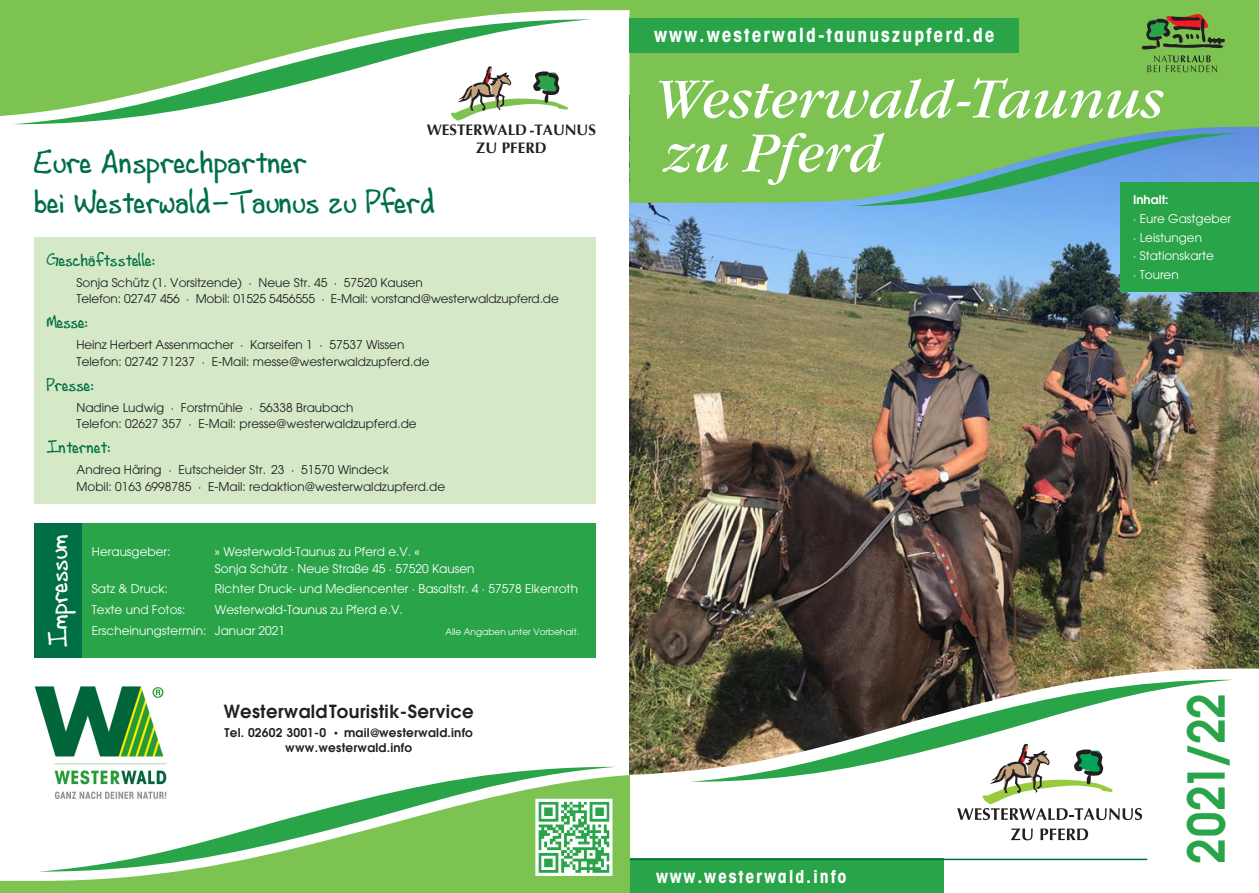
<style>
.page{position:relative;width:1259px;height:893px;background:#fff}
.page>*{position:absolute;margin:0;border:0;box-sizing:border-box;transform-origin:0 0}
.t1{font:italic 55.5px "Garamond";color:#fff}
.t2{font:600 50.4px "Avant Garde";letter-spacing:.015em;color:#29a449;scale:.89 1}
.t3{font:33px "Andrew Script 16";color:#016f45}
.t4{font:27px "Andrew Script 16";color:#fff}
.t5{font:700 condensed 19.65px "Avant Garde";letter-spacing:.1em;color:#fff}
.t6{font:18px "Andrew Script 16";color:#016f45}
.t7{font:600 18px "Avant Garde";letter-spacing:.015em;color:#231f20}
.t8{font:700 condensed 18px "Avant Garde";letter-spacing:.1em;color:#fff}
.t9{font:700 15.15px/18.1px "Optima";color:#231f20;text-align:center}
.t10{font:12px/16.5px "Avant Garde";color:#231f20}
.t11{font:12px/16.5px "Avant Garde";color:#fff}
.t12{font:600 12px "Avant Garde";letter-spacing:.02em;color:#231f20}
.t13{font:600 12px "Avant Garde";color:#fff}
.t14{font:9px "Avant Garde";color:#fff}
.s1{font-family:"Klavika";font-weight:400}
</style>
<div class="page">
<img style="left:629px;top:203px;width:630px;height:466px">
<svg style="left:851px;top:203px;width:269px;height:3px"></svg>
<svg style="left:629px;top:0;width:630px;height:203px;background:#76bd63"></svg>
<svg style="left:629px;top:669px;width:604px;height:192px"></svg>
<svg style="left:690px;top:680px;width:543px;height:102px"></svg>
<div style="left:629px;top:18px;width:389px;height:34px;background:#29a449"></div>
<div style="left:629px;top:859px;width:315px;height:34px;background:#29a449"></div>
<hr style="left:629px;top:859px;width:518px;height:1px;background:#016f45">
<svg style="left:1141px;top:14px;width:84px;height:58px;background:#6a9343"></svg>
<svg style="left:0;top:0;width:630px;height:120px;fill:#7cc352"></svg>
<svg style="left:0;top:771px;width:629px;height:122px"></svg>
<svg style="left:451px;top:66px;width:117px;height:55px"></svg>
<div style="left:34px;top:237px;width:561px;height:266px;background:#d5e9c6"></div>
<div style="left:82px;top:524px;width:513px;height:134px;background:#29a449"></div>
<div style="left:1120px;top:182px;width:139px;height:110px;background:#29a449"></div>
<div style="left:34px;top:524px;width:48px;height:134px;background:#016f45"></div>
<svg style="left:534px;top:797px;width:80px;height:80px"></svg>
<svg style="left:957px;top:744px;width:185px;height:76px"></svg>
<svg style="left:1010px;top:828px;width:22px;height:12px"></svg>
<svg style="left:1040px;top:828px;width:48px;height:12px"></svg>
<img style="left:9px;top:686px;width:183px;height:122px">
<p class="t9" style="left:427px;top:121px;width:171px">WESTERWALD-TAUNUS<br>ZU PFERD</p>
<p class="t3" style="left:34px;top:142px;width:275px">Eure Ansprechpartner</p>
<p class="t3" style="left:34px;top:182px;width:404px">bei Westerwald-Taunus zu Pferd</p>
<p class="t6" style="left:47px;top:249px;width:110px">Geschäftsstelle:</p>
<p class="t10" style="left:77px;top:274px;width:484px">Sonja Schütz (1. Vorsitzende) · Neue Str. 45 · 57520 Kausen<br>Telefon: 02747 456 · Mobil: 01525 5456555 · E-Mail: vorstand@westerwaldzupferd.de</p>
<p class="t6" style="left:47px;top:312px;width:43px">Messe:</p>
<p class="t10" style="left:77px;top:336px;width:354px">Heinz Herbert Assenmacher · Karseifen 1 · 57537 Wissen<br>Telefon: 02742 71237 · E-Mail: messe@westerwaldzupferd.de</p>
<p class="t6" style="left:47px;top:374px;width:49px">Presse:</p>
<p class="t10" style="left:77px;top:399px;width:342px">Nadine Ludwig · Forstmühle · 56338 Braubach<br>Telefon: 02627 357 · E-Mail: presse@westerwaldzupferd.de</p>
<p class="t6" style="left:47px;top:437px;width:66px">Internet:</p>
<p class="t10" style="left:77px;top:461px;width:370px">Andrea Häring · Eutscheider Str. 23 · 51570 Windeck<br>Mobil: 0163 6998785 · E-Mail: redaktion@westerwaldzupferd.de</p>
<p class="t4" style="left:42px;top:647px;width:115px;rotate:-90deg">Impressum</p>
<p class="t11" style="left:92px;top:543px;width:80px">Herausgeber:</p>
<p class="t11" style="left:215px;top:543px;width:261px">» Westerwald-Taunus zu Pferd e.V. «<br>Sonja Schütz · Neue Straße 45 · 57520 Kausen</p>
<p class="t11" style="left:92px;top:581px;width:78px">Satz &amp; Druck:</p>
<p class="t11" style="left:215px;top:581px;width:364px">Richter Druck- und Mediencenter · Basaltstr. 4 · 57578 Elkenroth</p>
<p class="t11" style="left:92px;top:601px;width:95px">Texte und Fotos:</p>
<p class="t11" style="left:215px;top:601px;width:189px">Westerwald-Taunus zu Pferd e.V.</p>
<p class="t11" style="left:92px;top:622px;width:195px">Erscheinungstermin: Januar 2021</p>
<p class="t14" style="left:445px;top:626px;width:135px">Alle Angaben unter Vorbehalt.</p>
<p class="t7" style="left:224px;top:699px;width:251px">Westerwald Touristik-Service</p>
<p class="t12" style="left:224px;top:724px;width:250px">Tel. 02602 3001-0 <span class="s1">•</span> mail@westerwald.info</p>
<p class="t12" style="left:285px;top:739px;width:128px">www.westerwald.info</p>
<p class="t5" style="left:654px;top:23px;width:342px">www.westerwald-taunuszupferd.de</p>
<p class="t1" style="left:654px;top:68px;width:511px">Westerwald-Taunus</p>
<p class="t1" style="left:664px;top:122px;width:219px">zu Pferd</p>
<p class="t13" style="left:1133px;top:192px;width:37px">Inhalt:</p>
<p class="t11" style="left:1133px;top:210px;width:99px">· Eure Gastgeber</p>
<p class="t11" style="left:1133px;top:229px;width:70px">· Leistungen</p>
<p class="t11" style="left:1133px;top:248px;width:82px">· Stationskarte</p>
<p class="t11" style="left:1133px;top:266px;width:47px">· Touren</p>
<p class="t8" style="left:656px;top:864px;width:192px">www.westerwald.info</p>
<p class="t2" style="left:1173px;top:863px;width:193px;rotate:-90deg">2021/22</p>
</div>
